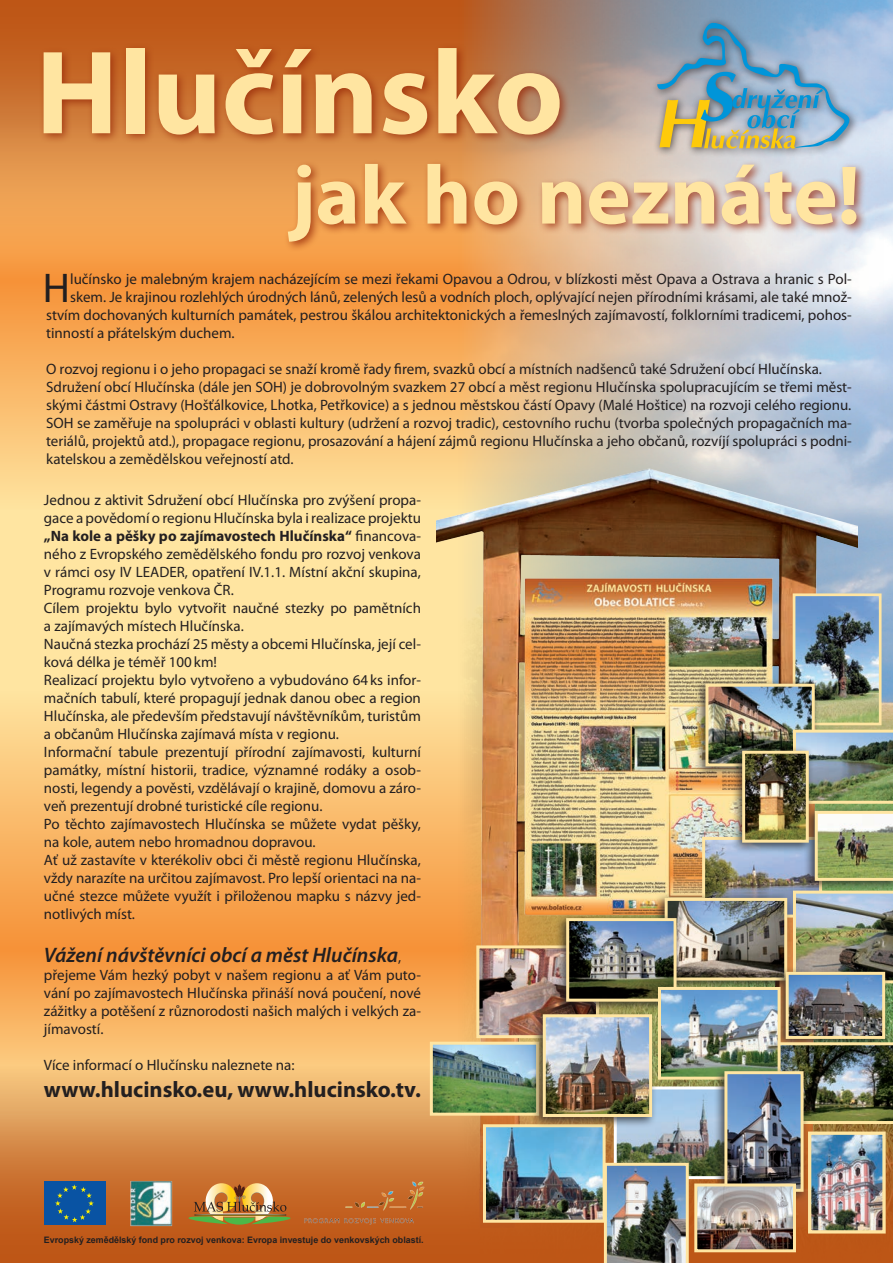
<style>
.page{position:relative;width:893px;height:1263px;background:#ffe5a1}
.page>*{position:absolute;margin:0;border:0;box-sizing:border-box;transform-origin:0 0}
.t1{font:700 120px "Myriad Pro";color:#ffe5a1}
.t2{font:700 84px "Myriad Pro";color:#ffe5a1}
.t3{font:41.7px "Myriad Pro";color:#231f20}
.t4{font:700 22.5px "Myriad Pro";color:#231f20}
.t5{font:italic 600 21px "Myriad Pro";color:#231f20}
.t6{font:15px/18px "Myriad Pro";color:#231f20;text-align:justify}
.t7{font:700 8.85px "Arial";color:#231f20}
.s1{font-weight:700}
.s2{font-weight:400;font-style:normal;font-size:15px}
</style>
<div class="page">
<div style="left:0;top:0;width:893px;height:252px;background:#be5616"></div>
<div style="left:0;top:280px;width:893px;height:230px;background:linear-gradient(to bottom,#f69238,#fee39f)"></div>
<svg style="left:0;top:119px;width:379px;height:161px;background:#f19844"></svg>
<div style="left:0;top:691px;width:893px;height:258px;background:linear-gradient(to bottom,#fee4a0,#f69238)"></div>
<svg style="left:0;top:949px;width:379px;height:117px;background:#f8ae5b"></svg>
<img style="left:379px;top:0;width:514px;height:1066px">
<img style="left:437px;top:450px;width:421px;height:616px">
<svg style="left:0;top:1066px;width:893px;height:197px;background:#d18240"></svg>
<img style="left:188px;top:1180px;width:103px;height:44px">
<div style="left:44px;top:1181px;width:61px;height:44px;background:#0953a3"></div>
<svg style="left:55px;top:1184px;width:39px;height:38px"></svg>
<img style="left:291px;top:1173px;width:146px;height:60px">
<img style="left:129px;top:1179px;width:44px;height:50px">
<div style="left:38px;top:43px;width:829px;height:209px;background:#972808;opacity:.75"></div>
<div style="left:651px;top:17px;width:208px;height:141px;background:#231f20;opacity:.75"></div>
<svg style="left:657px;top:23px;width:195px;height:126px;background:#8da9b4"></svg>
<img style="left:797px;top:597px;width:80px;height:124px">
<div style="left:793px;top:593px;width:88px;height:132px;border:3px solid #ffe5a1"></div>
<div style="left:694px;top:678px;width:126px;height:100px;background:#231f20;opacity:.75"></div>
<img style="left:709px;top:688px;width:102px;height:74px">
<div style="left:705px;top:684px;width:110px;height:82px;border:3px solid #ffe5a1"></div>
<img style="left:706px;top:841px;width:97px;height:72px">
<div style="left:702px;top:837px;width:120px;height:80px;border:3px solid #ffe5a1"></div>
<img style="left:793px;top:891px;width:100px;height:92px">
<div style="left:653px;top:893px;width:139px;height:98px;background:#231f20;opacity:.75"></div>
<img style="left:669px;top:902px;width:114px;height:74px">
<div style="left:665px;top:898px;width:122px;height:82px;border:3px solid #ffe5a1"></div>
<div style="left:774px;top:966px;width:116px;height:84px;background:#231f20;opacity:.75"></div>
<img style="left:790px;top:976px;width:91px;height:59px">
<div style="left:786px;top:972px;width:99px;height:67px;border:3px solid #ffe5a1"></div>
<img style="left:480px;top:949px;width:75px;height:85px">
<div style="left:476px;top:945px;width:123px;height:93px;border:3px solid #ffe5a1"></div>
<div style="left:555px;top:913px;width:127px;height:100px;background:#231f20;opacity:.75"></div>
<img style="left:570px;top:922px;width:103px;height:76px">
<div style="left:566px;top:918px;width:111px;height:84px;border:3px solid #ffe5a1"></div>
<img style="left:618px;top:1090px;width:95px;height:85px">
<div style="left:614px;top:1086px;width:122px;height:93px;border:3px solid #fff"></div>
<img style="left:781px;top:1042px;width:112px;height:82px">
<img style="left:662px;top:991px;width:115px;height:85px">
<div style="left:658px;top:987px;width:123px;height:93px;border:3px solid #ffe5a1"></div>
<img style="left:434px;top:1046px;width:97px;height:66px">
<div style="left:430px;top:1042px;width:109px;height:74px;border:3px solid #ffe5a1"></div>
<div style="left:713px;top:1066px;width:96px;height:137px;background:#231f20;opacity:.75"></div>
<img style="left:728px;top:1075px;width:72px;height:113px">
<div style="left:724px;top:1071px;width:80px;height:121px;border:3px solid #ffe5a1"></div>
<img style="left:793px;top:730px;width:100px;height:74px">
<div style="left:803px;top:805px;width:90px;height:87px;background:#231f20;opacity:.75"></div>
<img style="left:815px;top:811px;width:78px;height:70px">
<img style="left:487px;top:1128px;width:115px;height:91px">
<div style="left:483px;top:1124px;width:123px;height:99px;border:3px solid #ffe5a1"></div>
<img style="left:604px;top:1163px;width:85px;height:100px">
<img style="left:812px;top:1135px;width:70px;height:94px">
<div style="left:808px;top:1131px;width:78px;height:102px;border:3px solid #ffe5a1"></div>
<img style="left:698px;top:1187px;width:94px;height:61px">
<div style="left:694px;top:1183px;width:102px;height:69px;border:3px solid #ffe5a1"></div>
<div style="left:531px;top:1009px;width:126px;height:119px;background:#231f20;opacity:.75"></div>
<img style="left:547px;top:1018px;width:101px;height:95px">
<div style="left:543px;top:1014px;width:109px;height:103px;border:3px solid #ffe5a1"></div>
<div style="left:731px;top:745px;width:83px;height:109px;background:#231f20;opacity:.75"></div>
<img style="left:746px;top:755px;width:59px;height:84px">
<div style="left:742px;top:751px;width:67px;height:92px;border:3px solid #ffe5a1"></div>
<p class="t1" style="left:36px;top:15px;width:530px">Hlučínsko</p>
<p class="t2" style="left:291px;top:140px;width:571px">jak ho neznáte!</p>
<p class="t3" style="left:43px;top:262px;width:29px">H</p>
<p class="t6" style="left:70px;top:270px;width:783px">lučínsko je malebným krajem nacházejícím se mezi řekami Opavou a Odrou, v blízkosti měst Opava a Ostrava a hranic s Pol-</p>
<p class="t6" style="left:70px;top:288px;width:783px">skem. Je krajinou rozlehlých úrodných lánů, zelených lesů a vodních ploch, oplývající nejen přírodními krásami, ale také množ-</p>
<p class="t6" style="left:46px;top:306px;width:807px">stvím dochovaných kulturních památek, pestrou škálou architektonických a řemeslných zajímavostí, folklorními tradicemi, pohos-</p>
<p class="t6" style="left:46px;top:324px;width:190px">tinností a přátelským duchem.</p>
<p class="t6" style="left:46px;top:360px;width:777px">O rozvoj regionu i o jeho propagaci se snaží kromě řady firem, svazků obcí a místních nadšenců také Sdružení obcí Hlučínska.</p>
<p class="t6" style="left:46px;top:378px;width:807px">Sdružení obcí Hlučínska (dále jen SOH) je dobrovolným svazkem 27 obcí a měst regionu Hlučínska spolupracujícím se třemi měst&shy;skými částmi Ostravy (Hošťálkovice, Lhotka, Petřkovice) a s jednou městskou částí Opavy (Malé Hoštice) na rozvoji celého regionu.</p>
<p class="t6" style="left:46px;top:414px;width:807px">SOH se zaměřuje na spolupráci v oblasti kultury (udržení a rozvoj tradic), cestovního ruchu (tvorba společných propagačních ma&shy;teriálů, projektů atd.), propagace regionu, prosazování a hájení zájmů regionu Hlučínska a jeho občanů, rozvíjí spolupráci s podni&shy;katelskou a zemědělskou veřejností atd.</p>
<p class="t6" style="left:44px;top:490px;width:379px">Jednou z aktivit Sdružení obcí Hlučínska pro zvýšení propa&shy;gace a povědomí o regionu Hlučínska byla i realizace projektu <span class="s1">„Na kole a pěšky po zajímavostech Hlučínska“</span> financova&shy;ného z Evropského zemědělského fondu pro rozvoj venkova v rámci osy IV LEADER, opatření IV.1.1. Místní akční skupina, Programu rozvoje venkova ČR.</p>
<p class="t6" style="left:44px;top:598px;width:379px">Cílem projektu bylo vytvořit naučné stezky po pamětních a zajímavých místech Hlučínska.</p>
<p class="t6" style="left:44px;top:634px;width:379px">Naučná stezka prochází 25 městy a obcemi Hlučínska, její cel&shy;ková délka je téměř 100km!</p>
<p class="t6" style="left:44px;top:670px;width:379px">Realizací projektu bylo vytvořeno a vybudováno 64ks infor&shy;mačních tabulí, které propagují jednak danou obec a region Hlučínska, ale především představují návštěvníkům, turistům a občanům Hlučínska zajímavá místa v regionu.</p>
<p class="t6" style="left:44px;top:742px;width:379px">Informační tabule prezentují přírodní zajímavosti, kulturní památky, místní historii, tradice, významné rodáky a osob&shy;nosti, legendy a pověsti, vzdělávají o krajině, domovu a záro&shy;veň prezentují drobné turistické cíle regionu.</p>
<p class="t6" style="left:44px;top:814px;width:378px">Po těchto zajímavostech Hlučínska se můžete vydat pěšky, na kole, autem nebo hromadnou dopravou.</p>
<p class="t6" style="left:44px;top:850px;width:379px">Ať už zastavíte v kterékoliv obci či městě regionu Hlučínska, vždy narazíte na určitou zajímavost. Pro lepší orientaci na na&shy;učné stezce můžete využít i přiloženou mapku s názvy jed&shy;notlivých míst.</p>
<p class="t5" style="left:44px;top:941px;width:359px">Vážení návštěvníci obcí a měst Hlučínska<span class="s2">,</span></p>
<p class="t6" style="left:44px;top:965px;width:379px">přejeme Vám hezký pobyt v našem regionu a ať Vám puto&shy;vání po zajímavostech Hlučínska přináší nová poučení, nové zážitky a potěšení z různorodosti našich malých i velkých za&shy;jímavostí.</p>
<p class="t6" style="left:44px;top:1055px;width:252px">Více informací o Hlučínsku naleznete na:</p>
<p class="t4" style="left:44px;top:1074px;width:379px">www.hlucinsko.eu, www.hlucinsko.tv.</p>
<p class="t7" style="left:44px;top:1234px;width:381px">Evropský zemědělský fond pro rozvoj venkova: Evropa investuje do venkovských oblastí.</p>
</div>
